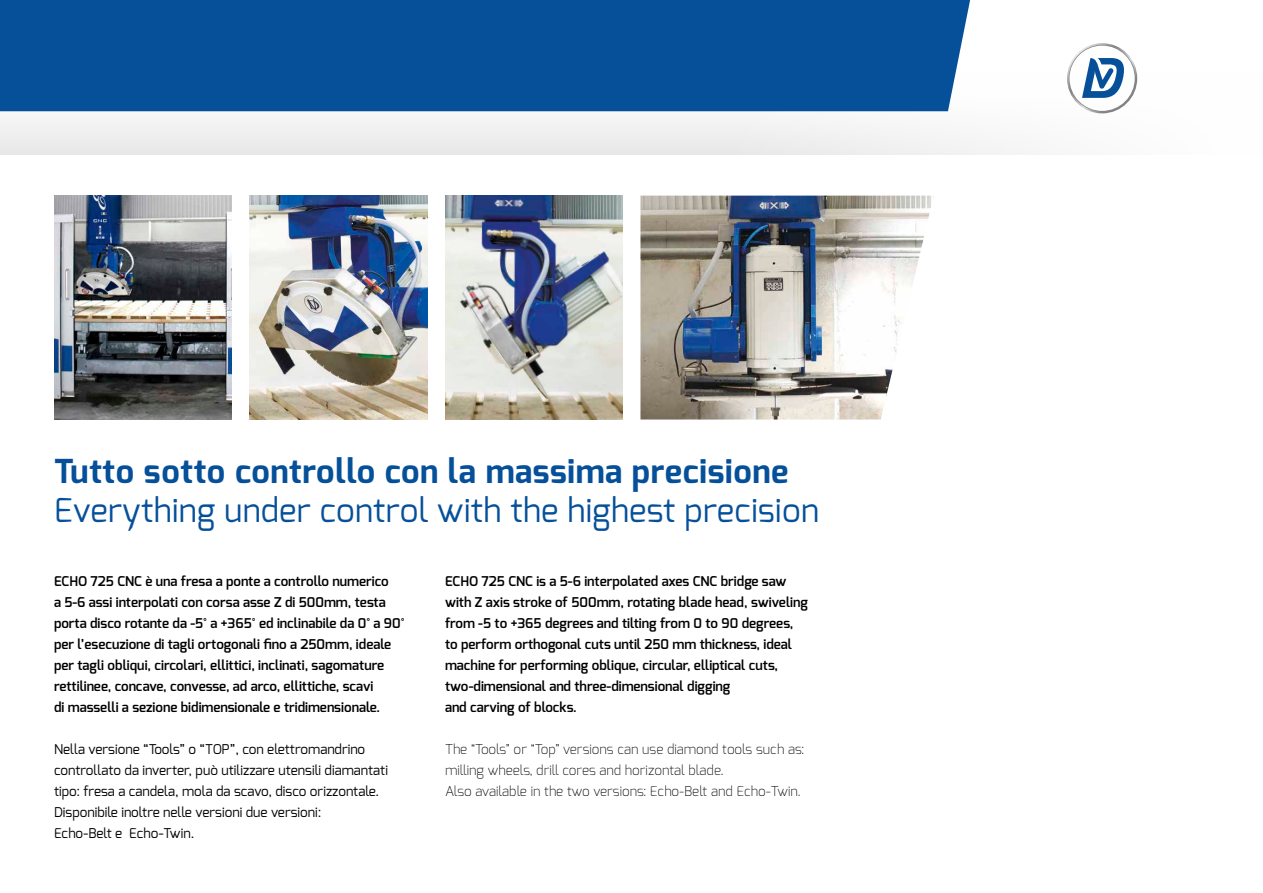
<style>
.page{position:relative;width:1263px;height:893px;background:#fff}
.page>*{position:absolute;margin:0;border:0;box-sizing:border-box;transform-origin:0 0}
.t1{font:33px "Exo";letter-spacing:.01em;color:#06509a}
.t2{font:700 33px "Exo";letter-spacing:.02em;color:#06509a}
.t3{font:600 13.5px/21px "Exo";color:#000}
.t4{font:13.5px/21px "Exo";color:#000}
.t5{font:200 13.5px/21px "Exo";color:#000}
</style>
<div class="page">
<div style="left:0;top:72px;width:1263px;height:83px;background:#f4f4f4"></div>
<div style="left:0;top:0;width:970px;height:111px;background:#06509a"></div>
<svg style="left:1067px;top:43px;width:70px;height:70px"></svg>
<img style="left:640px;top:196px;width:294px;height:223px">
<img style="left:249px;top:196px;width:178px;height:224px">
<img style="left:54px;top:196px;width:177px;height:224px">
<img style="left:445px;top:196px;width:177px;height:224px">
<h1 class="t2" style="left:54px;top:450px;width:736px">Tutto sotto controllo con la massima precisione</h1>
<h1 class="t1" style="left:54px;top:489px;width:767px">Everything under control with the highest precision</h1>
<p class="t3" style="left:54px;top:570px;width:352px">ECHO 725 CNC è una fresa a ponte a controllo numerico<br>a 5-6 assi interpolati con corsa asse Z di 500mm, testa porta disco rotante da -5° a +365° ed inclinabile da 0° a 90° per l’esecuzione di tagli ortogonali fino a 250mm, ideale per tagli obliqui, circolari, ellittici, inclinati, sagomature rettilinee, concave, convesse, ad arco, ellittiche, scavi<br>di masselli a sezione bidimensionale e tridimensionale.</p>
<p class="t4" style="left:54px;top:738px;width:335px">Nella versione “Tools” o “TOP”, con elettromandrino controllato da inverter, può utilizzare utensili diamantati tipo: fresa a candela, mola da scavo, disco orizzontale.<br>Disponibile inoltre nelle versioni due versioni:<br>Echo-Belt e Echo-Twin.</p>
<p class="t3" style="left:445px;top:571px;width:364px">ECHO 725 CNC is a 5-6 interpolated axes CNC bridge saw with Z axis stroke of 500mm, rotating blade head, swiveling from -5 to +365 degrees and tilting from 0 to 90 degrees, to perform orthogonal cuts until 250 mm thickness, ideal machine for performing oblique, circular, elliptical cuts, two-dimensional and three-dimensional digging<br>and carving of blocks.</p>
<p class="t5" style="left:445px;top:739px;width:361px">The “Tools” or “Top” versions can use diamond tools such as: milling wheels, drill cores and horizontal blade.<br>Also available in the two versions: Echo-Belt and Echo-Twin.</p>
</div>
